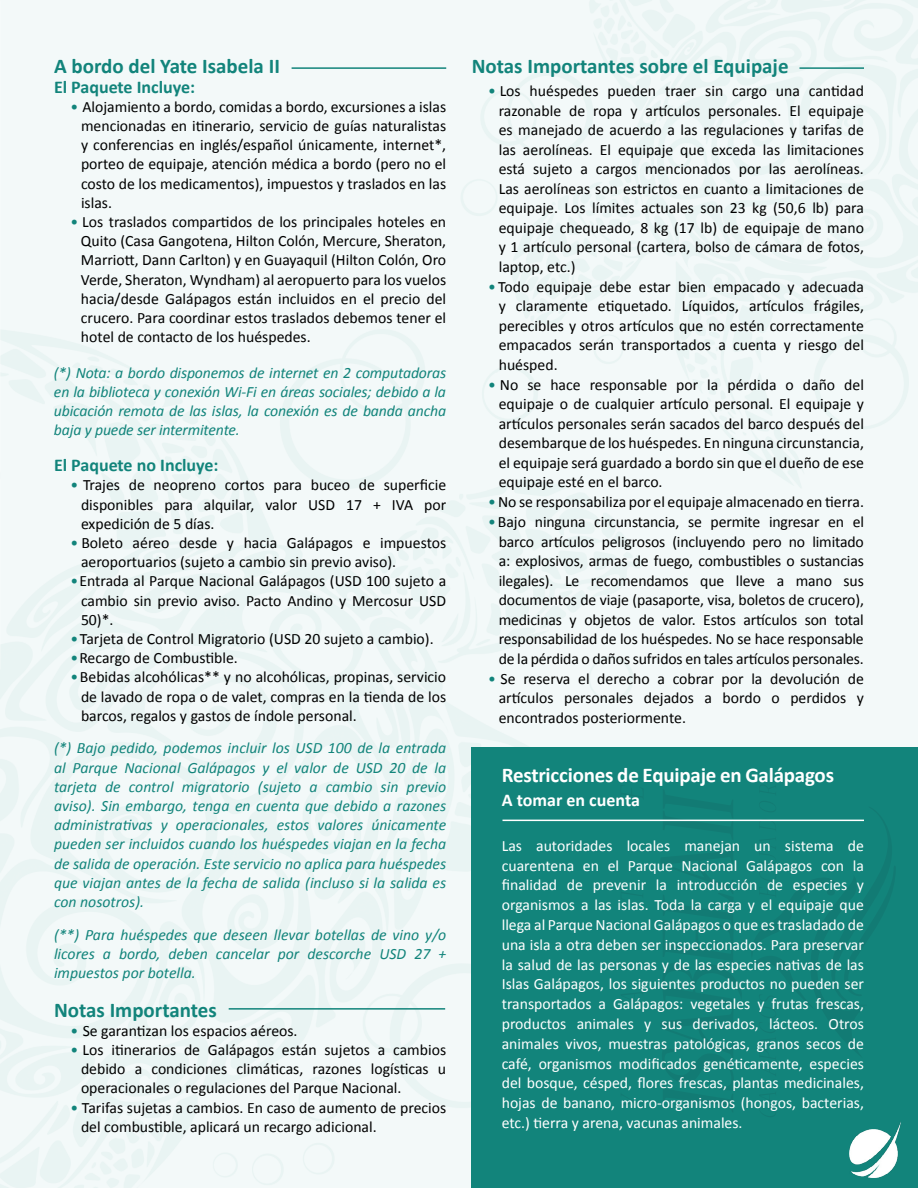
<style>
.page{position:relative;width:918px;height:1188px;background:#fff}
.page>*{position:absolute;margin:0;border:0;box-sizing:border-box;transform-origin:0 0}
.t1{font:700 21px "Calibri";color:#12847b}
.t2{font:700 21px "Calibri";letter-spacing:-.01em;color:#fff}
.t3{font:700 18px "Calibri";color:#12847b}
.t4{font:700 18px "Calibri";color:#fff}
.t5{font:15.75px/19.5px "Calibri";color:#000;text-align:justify}
.t6{font:italic 15.75px/19.2px "Calibri";color:#12847b;text-align:justify}
.t7{font:15.75px/19.8px "Calibri";color:#fff;text-align:justify}
.s1{color:#12847b}
</style>
<div class="page">
<img style="left:0;top:0;width:918px;height:1188px">
<div style="left:472px;top:747px;width:446px;height:441px;background:#12847b"></div>
<img style="left:850px;top:1122px;width:51px;height:56px">
<svg style="left:663px;top:819px;width:70px;height:3px"></svg>
<svg style="left:748px;top:819px;width:116px;height:3px"></svg>
<hr style="left:292px;top:67px;width:154px;height:2px;background:#12847b">
<hr style="left:800px;top:67px;width:64px;height:2px;background:#12847b">
<hr style="left:229px;top:1008px;width:216px;height:2px;background:#12847b">
<hr style="left:502px;top:820px;width:362px;height:1px;background:#fff">
<h1 class="t1" style="left:54px;top:53px;width:227px">A bordo del Yate Isabela II</h1>
<p class="t3" style="left:54px;top:75px;width:143px">El Paquete Incluye:</p>
<p class="t5" style="left:81px;top:97px;width:367px;text-indent:-11px"><span class="s1">•</span> Alojamiento a bordo, comidas a bordo, excursiones a islas mencionadas en itinerario, servicio de guías naturalistas y conferencias en inglés/español únicamente, internet*, porteo de equipaje, atención médica a bordo (pero no el costo de los medicamentos), impuestos y traslados en las islas.</p>
<p class="t5" style="left:81px;top:212px;width:367px;text-indent:-10px"><span class="s1">•</span> Los traslados compartidos de los principales hoteles en Quito (Casa Gangotena, Hilton Colón, Mercure, Sheraton, Marriott, Dann Carlton) y en Guayaquil (Hilton Colón, Oro Verde, Sheraton, Wyndham) al aeropuerto para los vuelos hacia/desde Galápagos están incluidos en el precio del crucero. Para coordinar estos traslados debemos tener el hotel de contacto de los huéspedes.</p>
<p class="t6" style="left:54px;top:362px;width:394px">(*) Nota: a bordo disponemos de internet en 2 computadoras en la biblioteca y conexión Wi-Fi en áreas sociales; debido a la ubicación remota de las islas, la conexión es de banda ancha baja y puede ser intermitente.</p>
<p class="t3" style="left:54px;top:454px;width:166px">El Paquete no Incluye:</p>
<p class="t5" style="left:81px;top:476px;width:367px;text-indent:-11px"><span class="s1">•</span> Trajes de neopreno cortos para buceo de superficie disponibles para alquilar, valor USD 17 + IVA por expedición de 5 días.</p>
<p class="t5" style="left:81px;top:533px;width:367px;text-indent:-11px"><span class="s1">•</span> Boleto aéreo desde y hacia Galápagos e impuestos aeroportuarios (sujeto a cambio sin previo aviso).</p>
<p class="t5" style="left:81px;top:572px;width:367px;text-indent:-11px"><span class="s1">•</span>Entrada al Parque Nacional Galápagos (USD 100 sujeto a cambio sin previo aviso. Pacto Andino y Mercosur USD 50)*.</p>
<p class="t5" style="left:70px;top:629px;width:365px"><span class="s1">•</span>Tarjeta de Control Migratorio (USD 20 sujeto a cambio).</p>
<p class="t5" style="left:70px;top:648px;width:169px"><span class="s1">•</span>Recargo de Combustible.</p>
<p class="t5" style="left:81px;top:668px;width:367px;text-indent:-11px"><span class="s1">•</span>Bebidas alcohólicas** y no alcohólicas, propinas, servicio de lavado de ropa o de valet, compras en la tienda de los barcos, regalos y gastos de índole personal.</p>
<p class="t6" style="left:54px;top:738px;width:394px">(*) Bajo pedido, podemos incluir los USD 100 de la entrada al Parque Nacional Galápagos y el valor de USD 20 de la tarjeta de control migratorio (sujeto a cambio sin previo aviso). Sin embargo, tenga en cuenta que debido a razones administrativas y operacionales, estos valores únicamente pueden ser incluidos cuando los huéspedes viajan en la fecha de salida de operación. Este servicio no aplica para huéspedes que viajan antes de la fecha de salida (incluso si la salida es con nosotros).</p>
<p class="t6" style="left:54px;top:924px;width:394px">(**) Para huéspedes que deseen llevar botellas de vino y/o licores a bordo, deben cancelar por descorche USD 27 + impuestos por botella.</p>
<h1 class="t1" style="left:54px;top:996px;width:164px">Notas Importantes</h1>
<p class="t5" style="left:70px;top:1021px;width:229px"><span class="s1">•</span> Se garantizan los espacios aéreos.</p>
<p class="t5" style="left:81px;top:1040px;width:367px;text-indent:-11px"><span class="s1">•</span> Los itinerarios de Galápagos están sujetos a cambios debido a condiciones climáticas, razones logísticas u operacionales o regulaciones del Parque Nacional.</p>
<p class="t5" style="left:81px;top:1098px;width:367px;text-indent:-11px"><span class="s1">•</span> Tarifas sujetas a cambios. En caso de aumento de precios del combustible, aplicará un recargo adicional.</p>
<h1 class="t1" style="left:472px;top:53px;width:318px">Notas Importantes sobre el Equipaje</h1>
<p class="t5" style="left:499px;top:81px;width:367px;text-indent:-11px"><span class="s1">•</span> Los huéspedes pueden traer sin cargo una cantidad razonable de ropa y artículos personales. El equipaje es manejado de acuerdo a las regulaciones y tarifas de las aerolíneas. El equipaje que exceda las limitaciones está sujeto a cargos mencionados por las aerolíneas.<br>Las aerolíneas son estrictos en cuanto a limitaciones de equipaje. Los límites actuales son 23 kg (50,6 lb) para equipaje chequeado, 8 kg (17 lb) de equipaje de mano y 1 artículo personal (cartera, bolso de cámara de fotos, laptop, etc.)</p>
<p class="t5" style="left:499px;top:277px;width:367px;text-indent:-11px"><span class="s1">•</span> Todo equipaje debe estar bien empacado y adecuada y claramente etiquetado. Líquidos, artículos frágiles, perecibles y otros artículos que no estén correctamente empacados serán transportados a cuenta y riesgo del huésped.</p>
<p class="t5" style="left:499px;top:375px;width:367px;text-indent:-11px"><span class="s1">•</span> No se hace responsable por la pérdida o daño del equipaje o de cualquier artículo personal. El equipaje y artículos personales serán sacados del barco después del desembarque de los huéspedes. En ninguna circunstancia, el equipaje será guardado a bordo sin que el dueño de ese equipaje esté en el barco.</p>
<p class="t5" style="left:488px;top:492px;width:377px"><span class="s1">•</span>No se responsabiliza por el equipaje almacenado en tierra.</p>
<p class="t5" style="left:499px;top:512px;width:367px;text-indent:-11px"><span class="s1">•</span>Bajo ninguna circunstancia, se permite ingresar en el barco artículos peligrosos (incluyendo pero no limitado a: explosivos, armas de fuego, combustibles o sustancias ilegales). Le recomendamos que lleve a mano sus documentos de viaje (pasaporte, visa, boletos de crucero), medicinas y objetos de valor. Estos artículos son total responsabilidad de los huéspedes. No se hace responsable de la pérdida o daños sufridos en tales artículos personales.</p>
<p class="t5" style="left:499px;top:669px;width:367px;text-indent:-11px"><span class="s1">•</span> Se reserva el derecho a cobrar por la devolución de artículos personales dejados a bordo o perdidos y encontrados posteriormente.</p>
<h1 class="t2" style="left:502px;top:761px;width:334px">Restricciones de Equipaje en Galápagos</h1>
<p class="t4" style="left:502px;top:788px;width:140px">A tomar en cuenta</p>
<p class="t7" style="left:502px;top:836px;width:364px">Las autoridades locales manejan un sistema de cuarentena en el Parque Nacional Galápagos con la finalidad de prevenir la introducción de especies y organismos a las islas. Toda la carga y el equipaje que llega al Parque Nacional Galápagos o que es trasladado de una isla a otra deben ser inspeccionados. Para preservar la salud de las personas y de las especies nativas de las Islas Galápagos, los siguientes productos no pueden ser transportados a Galápagos: vegetales y frutas frescas, productos animales y sus derivados, lácteos. Otros animales vivos, muestras patológicas, granos secos de café, organismos modificados genéticamente, especies del bosque, césped, flores frescas, plantas medicinales, hojas de banano, micro-organismos (hongos, bacterias, etc.) tierra y arena, vacunas animales.</p>
</div>
